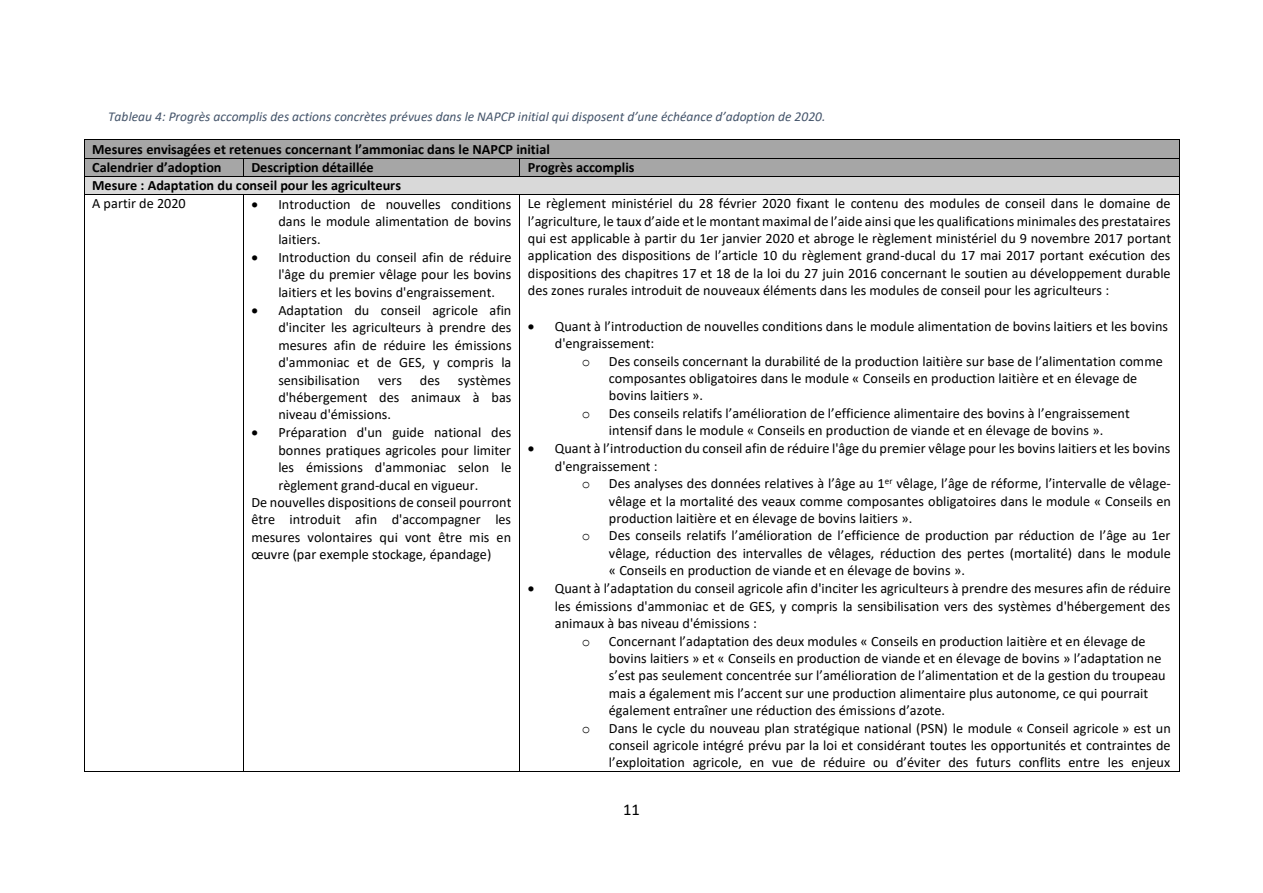
<style>
.page{position:relative;width:1263px;height:893px;background:#fff}
.page>*{position:absolute;margin:0;border:0;box-sizing:border-box;transform-origin:0 0}
.t1{font:16.5px "Calibri";color:#000}
.t2{font:14.25px/17.4px "Calibri";color:#000;text-align:justify}
.t3{font:700 14.25px/18px "Calibri";color:#000}
.t4{font:14.25px "Courier New";color:#000}
.t5{font:italic 13.5px "Calibri";color:#44546a}
</style>
<div class="page">
<div style="left:92px;top:140px;width:1079px;height:18px;background:#a6a6a6"></div>
<hr style="left:84px;top:140px;width:1095px;height:1px;background:#000">
<div style="left:84px;top:158px;width:159px;height:18px;background:#a6a6a6"></div>
<div style="left:244px;top:158px;width:275px;height:18px;background:#a6a6a6"></div>
<div style="left:520px;top:158px;width:659px;height:18px;background:#a6a6a6"></div>
<hr style="left:84px;top:158px;width:159px;height:1px;background:#000">
<hr style="left:244px;top:158px;width:275px;height:1px;background:#000">
<hr style="left:520px;top:158px;width:659px;height:1px;background:#000">
<div style="left:92px;top:177px;width:1079px;height:17px;background:#d9d9d9"></div>
<hr style="left:84px;top:176px;width:159px;height:1px;background:#000">
<svg style="left:243px;top:158px;width:1px;height:19px"></svg>
<hr style="left:244px;top:176px;width:275px;height:1px;background:#000">
<svg style="left:519px;top:158px;width:1px;height:19px"></svg>
<hr style="left:520px;top:176px;width:659px;height:1px;background:#000">
<svg style="left:84px;top:141px;width:1px;height:53px"></svg>
<hr style="left:84px;top:194px;width:159px;height:1px;background:#000">
<hr style="left:244px;top:194px;width:275px;height:1px;background:#000">
<hr style="left:520px;top:194px;width:659px;height:1px;background:#000">
<svg style="left:1179px;top:140px;width:1px;height:55px"></svg>
<hr style="left:84px;top:195px;width:1px;height:576px;background:#000">
<hr style="left:84px;top:771px;width:159px;height:1px;background:#000">
<hr style="left:243px;top:195px;width:1px;height:576px;background:#000">
<hr style="left:244px;top:771px;width:275px;height:1px;background:#000">
<hr style="left:519px;top:195px;width:1px;height:576px;background:#000">
<hr style="left:520px;top:771px;width:659px;height:1px;background:#000">
<hr style="left:1179px;top:195px;width:1px;height:576px;background:#000">
<p class="t5" style="left:108px;top:111px;width:719px">Tableau 4: Progrès accomplis des actions concrètes prévues dans le NAPCP initial qui disposent d’une échéance d’adoption de 2020.</p>
<p class="t3" style="left:92px;top:141px;width:459px">Mesures envisagées et retenues concernant l’ammoniac dans le NAPCP initial<br>Calendrier d’adoption</p>
<p class="t3" style="left:251px;top:159px;width:124px">Description détaillée</p>
<p class="t3" style="left:528px;top:159px;width:108px">Progrès accomplis</p>
<p class="t3" style="left:92px;top:178px;width:310px">Mesure : Adaptation du conseil pour les agriculteurs</p>
<p class="t2" style="left:92px;top:196px;width:95px">A partir de 2020</p>
<p class="t2" style="left:278px;top:197px;width:235px;text-indent:-27px">• Introduction de nouvelles conditions dans le module alimentation de bovins laitiers.</p>
<p class="t2" style="left:278px;top:250px;width:235px;text-indent:-27px">• Introduction du conseil afin de réduire l'âge du premier vêlage pour les bovins laitiers et les bovins d'engraissement.</p>
<p class="t2" style="left:278px;top:303px;width:235px;text-indent:-27px">• Adaptation du conseil agricole afin d'inciter les agriculteurs à prendre des mesures afin de réduire les émissions d'ammoniac et de GES, y compris la sensibilisation</p>
<p class="t2" style="left:528px;top:196px;width:645px">Le règlement ministériel du 28 février 2020 fixant le contenu des modules de conseil dans le domaine de l’agriculture, le taux d’aide et le montant maximal de l’aide ainsi que les qualifications minimales des prestataires qui est applicable à partir du 1er janvier 2020 et abroge le règlement ministériel du 9 novembre 2017 portant application des dispositions de l’article 10 du règlement grand-ducal du 17 mai 2017 portant exécution des dispositions des chapitres 17 et 18 de la loi du 27 juin 2016 concernant le soutien au développement durable des zones rurales introduit de nouveaux éléments dans les modules de conseil pour les agriculteurs :</p>
<p class="t2" style="left:555px;top:319px;width:615px;text-indent:-27px">• Quant à l’introduction de nouvelles conditions dans le module alimentation de bovins laitiers et les bovins d'engraissement:</p>
<p class="t4" style="left:582px;top:354px;width:10px">o</p>
<p class="t2" style="left:609px;top:353px;width:555px;text-align:left">Des conseils concernant la durabilité de la production laitière sur base de l’alimentation comme composantes obligatoires dans le module « Conseils en production laitière et en élevage de bovins laitiers ».</p>
<p class="t4" style="left:582px;top:406px;width:10px">o</p>
<p class="t2" style="left:609px;top:406px;width:523px">Des conseils relatifs l’amélioration de l’efficience alimentaire des bovins à l’engraissement intensif dans le module « Conseils en production de viande et en élevage de bovins ».</p>
<p class="t2" style="left:555px;top:441px;width:617px;text-indent:-27px">• Quant à l’introduction du conseil afin de réduire l'âge du premier vêlage pour les bovins laitiers et les bovins d'engraissement :</p>
<p class="t4" style="left:582px;top:476px;width:10px">o</p>
<p class="t2" style="left:609px;top:476px;width:564px">Des analyses des données relatives à l’âge au 1<sup>er</sup> vêlage, l’âge de réforme, l’intervalle de vêlage&shy;vêlage et la mortalité des veaux comme composantes obligatoires dans le module « Conseils en production laitière et en élevage de bovins laitiers ».</p>
<p class="t4" style="left:582px;top:529px;width:10px">o</p>
<p class="t2" style="left:609px;top:528px;width:564px">Des conseils relatifs l’amélioration de l’efficience de production par réduction de l’âge au 1er vêlage, réduction des intervalles de vêlages, réduction des pertes (mortalité) dans le module « Conseils en production de viande et en élevage de bovins ».</p>
<p class="t2" style="left:555px;top:581px;width:618px;text-indent:-27px">• Quant à l’adaptation du conseil agricole afin d'inciter les agriculteurs à prendre des mesures afin de réduire les émissions d'ammoniac et de GES, y compris la sensibilisation vers des systèmes d'hébergement des animaux à bas niveau d'émissions :</p>
<p class="t4" style="left:582px;top:634px;width:10px">o</p>
<p class="t2" style="left:609px;top:633px;width:558px;text-align:left">Concernant l’adaptation des deux modules « Conseils en production laitière et en élevage de bovins laitiers » et « Conseils en production de viande et en élevage de bovins » l’adaptation ne s’est pas seulement concentrée sur l’amélioration de l’alimentation et de la gestion du troupeau mais a également mis l’accent sur une production alimentaire plus autonome, ce qui pourrait également entraîner une réduction des émissions d’azote.</p>
<p class="t4" style="left:582px;top:721px;width:10px">o</p>
<p class="t2" style="left:609px;top:720px;width:564px">Dans le cycle du nouveau plan stratégique national (PSN) le module « Conseil agricole » est un conseil agricole intégré prévu par la loi et considérant toutes les opportunités et contraintes de l’exploitation agricole, en vue de réduire ou d’éviter des futurs conflits entre les enjeux</p>
<p class="t2" style="left:278px;top:372px;width:235px;text-indent:180px">systèmes d'hébergement des animaux à bas niveau d'émissions.</p>
<p class="t2" style="left:251px;top:425px;width:262px">• Préparation d'un guide national des</p>
<p class="t2" style="left:278px;top:443px;width:234px">bonnes pratiques agricoles pour limiter</p>
<p class="t2" style="left:278px;top:460px;width:235px">les émissions d'ammoniac selon le</p>
<p class="t2" style="left:278px;top:477px;width:202px">règlement grand-ducal en vigueur.</p>
<p class="t2" style="left:251px;top:495px;width:262px">De nouvelles dispositions de conseil pourront</p>
<p class="t2" style="left:251px;top:512px;width:261px">être introduit afin d'accompagner les</p>
<p class="t2" style="left:251px;top:530px;width:261px">mesures volontaires qui vont être mis en</p>
<p class="t2" style="left:251px;top:547px;width:241px">œuvre (par exemple stockage, épandage)</p>
<p class="t2" style="left:378px;top:372px;width:26px">vers</p>
<p class="t2" style="left:420px;top:372px;width:22px">des</p>
<p class="t1" style="left:623px;top:803px;width:18px">11</p>
</div>
